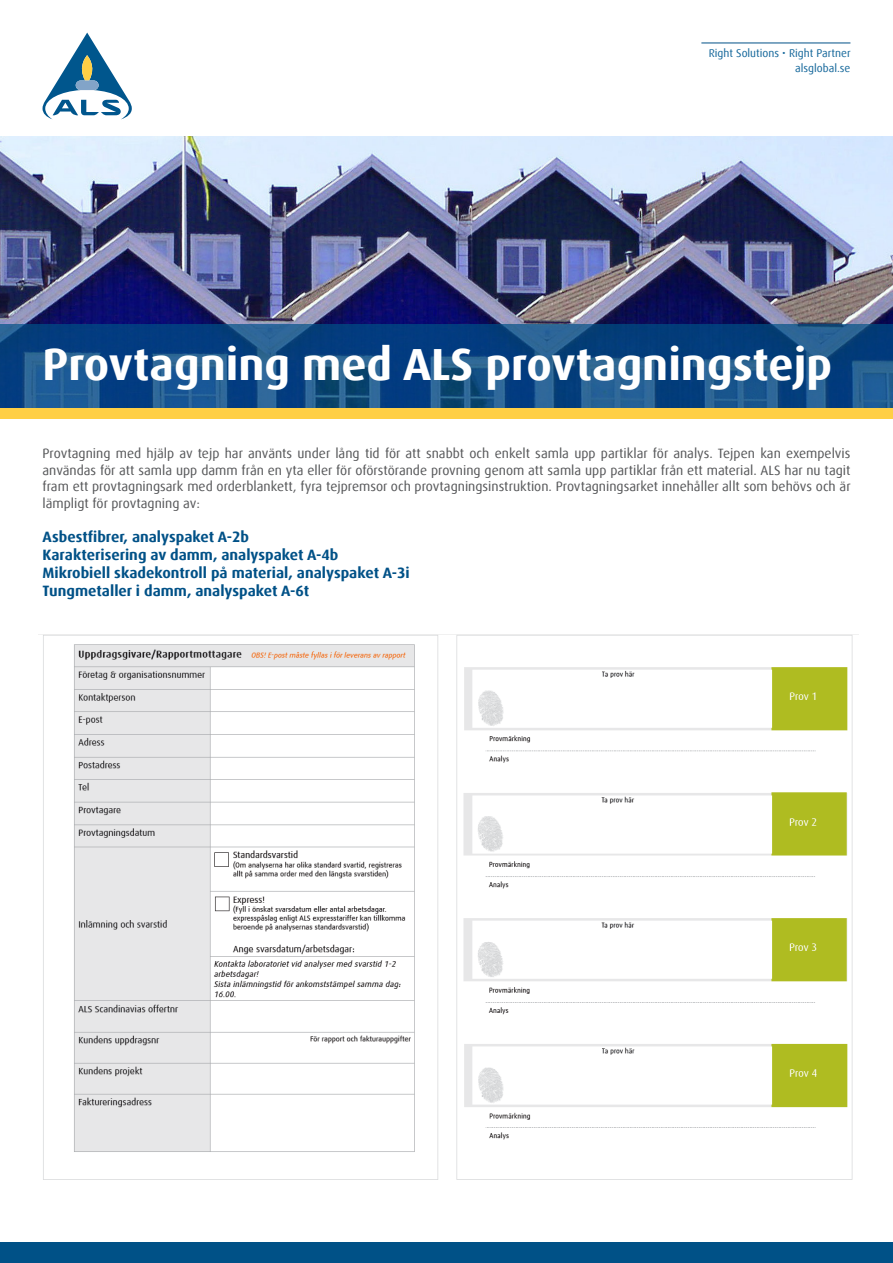
<style>
.page{position:relative;width:893px;height:1263px;background:#fff}
.page>*{position:absolute;margin:0;border:0;box-sizing:border-box;transform-origin:0 0}
.Nadpis{font:700 45px "Dax Offc Pro";color:#fff}
.Bold_blue{font:700 15px "Dax Offc Pro";color:#005187}
.Text_plain{font:13.5px/16.5px "Dax Offc Pro";color:#57585a;text-align:justify}
.Text_plain-2{font:11.25px "Dax Offc Pro";color:#16689b}
</style>
<div class="page">
<img style="left:0;top:136px;width:893px;height:188px">
<svg style="left:43px;top:33px;width:89px;height:86px"></svg>
<hr style="left:701px;top:43px;width:149px;height:1px;background:#005187">
<svg style="left:0;top:324px;width:893px;height:84px;background:#124b85"></svg>
<div style="left:0;top:1243px;width:893px;height:20px;background:#005187"></div>
<div style="left:0;top:408px;width:893px;height:11px;background:#ffcf45"></div>
<img style="left:43px;top:635px;width:810px;height:545px">
<p class="Text_plain-2" style="left:709px;top:46px;width:143px">Right Solutions • Right Partner</p>
<p class="Text_plain-2" style="left:795px;top:61px;width:57px">alsglobal.se</p>
<p class="Nadpis" style="left:43px;top:335px;width:791px">Provtagning med ALS provtagningstejp</p>
<p class="Text_plain" style="left:43px;top:445px;width:810px">Provtagning med hjälp av tejp har använts under lång tid för att snabbt och enkelt samla upp partiklar för analys. Tejpen kan exempelvis användas för att samla upp damm från en yta eller för oförstörande provning genom att samla upp partiklar från ett material. ALS har nu tagit fram ett provtagningsark med orderblankett, fyra tejpremsor och provtagningsinstruktion. Provtagningsarket innehåller allt som behövs och är lämpligt för provtagning av:</p>
<p class="Bold_blue" style="left:43px;top:527px;width:208px">Asbestfibrer, analyspaket A-2b</p>
<p class="Bold_blue" style="left:43px;top:545px;width:297px">Karakterisering av damm, analyspaket A-4b</p>
<p class="Bold_blue" style="left:43px;top:563px;width:369px">Mikrobiell skadekontroll på material, analyspaket A-3i</p>
<p class="Bold_blue" style="left:43px;top:581px;width:268px">Tungmetaller i damm, analyspaket A-6t</p>
</div>
